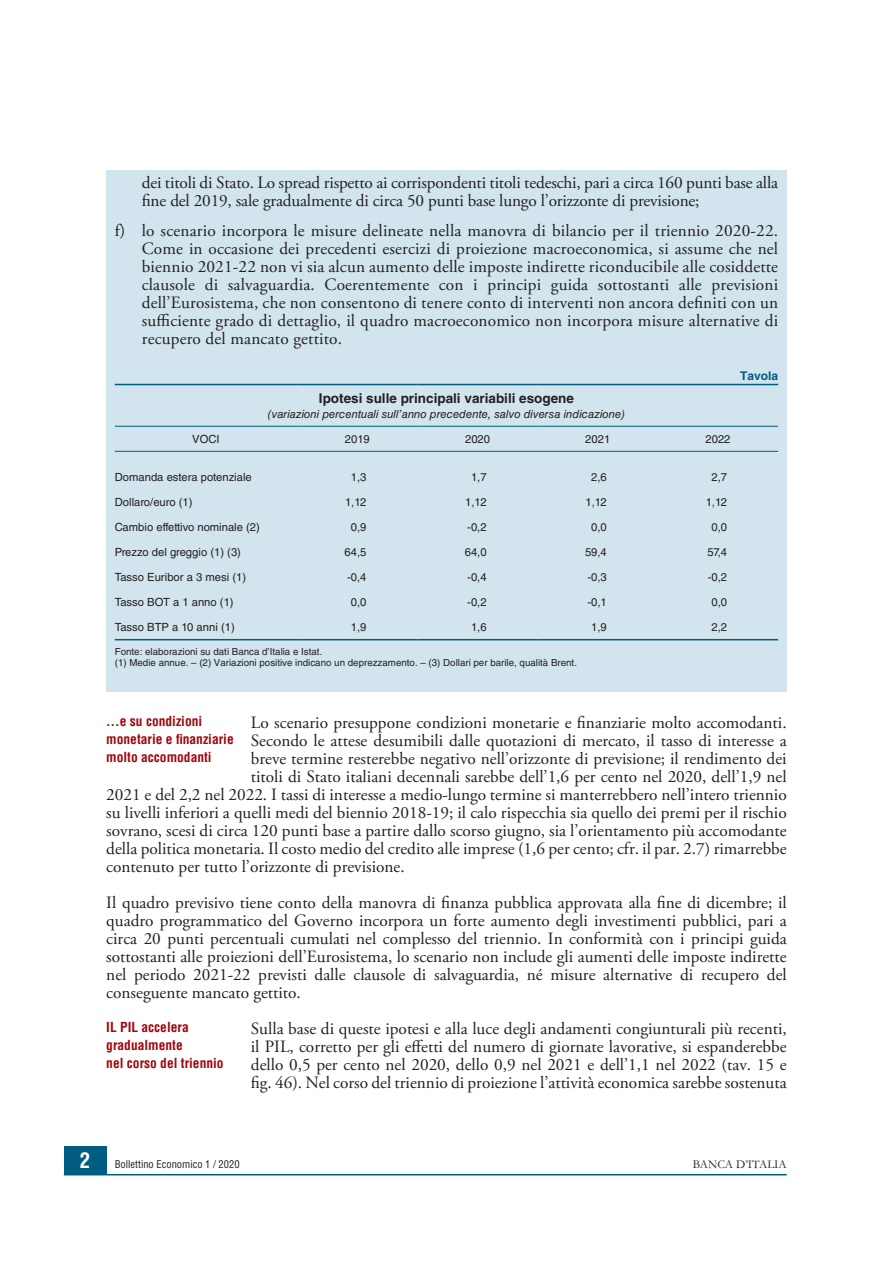
<style>
.page{position:relative;width:893px;height:1263px;background:#fff}
.page>*{position:absolute;margin:0;border:0;box-sizing:border-box;transform-origin:0 0}
.BE_TESTO_-_Paragrafo{font:17.25px/18px "Adobe Garamond Pro";color:#231f20;text-align:justify}
.BE_BOX_-_Paragrafo{font:17.25px/18px "Adobe Garamond Pro";letter-spacing:-.01em;color:#231f20}
.BE_SINTESI_-_Titolet{font:700 condensed 13.5px/17.5px "Helvetica LT Std";color:#9d070d}
.BE_TAB_FIG_-_Titolo{font:700 13.5px "Helvetica LT Std";color:#231f20}
.t1{font:12px "Garamond";color:#231f20}
.BE_TAB_FIG_-_Numero{font:700 12px "Helvetica LT Std";color:#005c81}
.BE_TAB_FIG_-_Colonni{font:11.25px "Helvetica LT Std";color:#231f20}
.BE_TAB_FIG_-_Sottoti{font:italic 11.25px "Helvetica LT Std";color:#231f20}
.BE_TAB_FIG_-_Testati{font:11.25px "Helvetica LT Std";color:#231f20}
.t2{font:condensed 10.5px "Helvetica LT Std";color:#231f20}
.BE_TAB_FIG_-_Nota{font:9.75px "Helvetica LT Std";color:#231f20}
.s1{font-weight:700;font-size:21px;color:#fff}
</style>
<div class="page">
<div style="left:64px;top:1146px;width:42px;height:29px;background:#005c81"></div>
<hr style="left:64px;top:1174px;width:723px;height:1px;background:#005c81">
<div style="left:106px;top:171px;width:681px;height:521px;background:#d2e4ee"></div>
<svg style="left:115px;top:383px;width:663px;height:258px"></svg>
<hr style="left:115px;top:384px;width:182px;height:1px;background:#005c81">
<hr style="left:297px;top:384px;width:120px;height:1px;background:#005c81">
<hr style="left:417px;top:384px;width:121px;height:1px;background:#005c81">
<hr style="left:538px;top:384px;width:120px;height:1px;background:#005c81">
<hr style="left:658px;top:384px;width:120px;height:1px;background:#005c81">
<hr style="left:115px;top:426px;width:182px;height:1px;background:#005c81">
<hr style="left:297px;top:426px;width:120px;height:1px;background:#005c81">
<hr style="left:417px;top:426px;width:121px;height:1px;background:#005c81">
<hr style="left:538px;top:426px;width:120px;height:1px;background:#005c81">
<hr style="left:658px;top:426px;width:120px;height:1px;background:#005c81">
<hr style="left:115px;top:451px;width:182px;height:1px;background:#005c81">
<hr style="left:297px;top:451px;width:120px;height:1px;background:#005c81">
<hr style="left:417px;top:451px;width:121px;height:1px;background:#005c81">
<hr style="left:538px;top:451px;width:120px;height:1px;background:#005c81">
<hr style="left:658px;top:451px;width:120px;height:1px;background:#005c81">
<hr style="left:115px;top:639px;width:182px;height:1px;background:#005c81">
<hr style="left:297px;top:639px;width:120px;height:1px;background:#005c81">
<hr style="left:417px;top:639px;width:121px;height:1px;background:#005c81">
<hr style="left:538px;top:639px;width:120px;height:1px;background:#005c81">
<hr style="left:658px;top:639px;width:120px;height:1px;background:#005c81">
<p class="BE_BOX_-_Paragrafo" style="left:142px;top:174px;width:638px">dei titoli di Stato. Lo spread rispetto ai corrispondenti titoli tedeschi, pari a circa 160 punti base alla fine del 2019, sale gradualmente di circa 50 punti base lungo l’orizzonte di previsione;</p>
<p class="BE_BOX_-_Paragrafo" style="left:142px;top:222px;width:638px;text-align:justify;text-indent:-27px">f) lo scenario incorpora le misure delineate nella manovra di bilancio per il triennio 2020-22.<br>Come in occasione dei precedenti esercizi di proiezione macroeconomica, si assume che nel biennio 2021-22 non vi sia alcun aumento delle imposte indirette riconducibile alle cosiddette clausole di salvaguardia. Coerentemente con i principi guida sottostanti alle previsioni dell’Eurosistema, che non consentono di tenere conto di interventi non ancora definiti con un sufficiente grado di dettaglio, il quadro macroeconomico non incorpora misure alternative di recupero del mancato gettito.</p>
<h2 class="BE_TAB_FIG_-_Numero" style="left:740px;top:369px;width:40px">Tavola</h2>
<h2 class="BE_TAB_FIG_-_Titolo" style="left:319px;top:390px;width:257px">Ipotesi sulle principali variabili esogene</h2>
<p class="BE_TAB_FIG_-_Sottoti" style="left:268px;top:407px;width:358px">(variazioni percentuali sull’anno precedente, salvo diversa indicazione)</p>
<p class="BE_TAB_FIG_-_Testati" style="left:192px;top:432px;width:29px">VOCI</p>
<p class="BE_TAB_FIG_-_Testati" style="left:345px;top:432px;width:27px">2019</p>
<p class="BE_TAB_FIG_-_Testati" style="left:465px;top:432px;width:27px">2020</p>
<p class="BE_TAB_FIG_-_Testati" style="left:585px;top:432px;width:27px">2021</p>
<p class="BE_TAB_FIG_-_Testati" style="left:705px;top:432px;width:27px">2022</p>
<p class="BE_TAB_FIG_-_Colonni" style="left:115px;top:470px;width:139px">Domanda estera potenziale</p>
<p class="BE_TAB_FIG_-_Colonni" style="left:351px;top:470px;width:17px">1,3</p>
<p class="BE_TAB_FIG_-_Colonni" style="left:471px;top:470px;width:17px">1,7</p>
<p class="BE_TAB_FIG_-_Colonni" style="left:591px;top:470px;width:17px">2,6</p>
<p class="BE_TAB_FIG_-_Colonni" style="left:711px;top:470px;width:17px">2,7</p>
<p class="BE_TAB_FIG_-_Colonni" style="left:115px;top:495px;width:79px">Dollaro/euro (1)</p>
<p class="BE_TAB_FIG_-_Colonni" style="left:345px;top:495px;width:23px">1,12</p>
<p class="BE_TAB_FIG_-_Colonni" style="left:465px;top:495px;width:23px">1,12</p>
<p class="BE_TAB_FIG_-_Colonni" style="left:585px;top:495px;width:23px">1,12</p>
<p class="BE_TAB_FIG_-_Colonni" style="left:706px;top:495px;width:23px">1,12</p>
<p class="BE_TAB_FIG_-_Colonni" style="left:115px;top:520px;width:147px">Cambio effettivo nominale (2)</p>
<p class="BE_TAB_FIG_-_Colonni" style="left:351px;top:520px;width:17px">0,9</p>
<p class="BE_TAB_FIG_-_Colonni" style="left:467px;top:520px;width:21px">-0,2</p>
<p class="BE_TAB_FIG_-_Colonni" style="left:591px;top:520px;width:17px">0,0</p>
<p class="BE_TAB_FIG_-_Colonni" style="left:711px;top:520px;width:17px">0,0</p>
<p class="BE_TAB_FIG_-_Colonni" style="left:115px;top:545px;width:128px">Prezzo del greggio (1) (3)</p>
<p class="BE_TAB_FIG_-_Colonni" style="left:345px;top:545px;width:23px">64,5</p>
<p class="BE_TAB_FIG_-_Colonni" style="left:465px;top:545px;width:23px">64,0</p>
<p class="BE_TAB_FIG_-_Colonni" style="left:585px;top:545px;width:23px">59,4</p>
<p class="BE_TAB_FIG_-_Colonni" style="left:707px;top:545px;width:21px">57,4</p>
<p class="BE_TAB_FIG_-_Colonni" style="left:115px;top:570px;width:133px">Tasso Euribor a 3 mesi (1)</p>
<p class="BE_TAB_FIG_-_Colonni" style="left:347px;top:570px;width:21px">-0,4</p>
<p class="BE_TAB_FIG_-_Colonni" style="left:467px;top:570px;width:21px">-0,4</p>
<p class="BE_TAB_FIG_-_Colonni" style="left:587px;top:570px;width:21px">-0,3</p>
<p class="BE_TAB_FIG_-_Colonni" style="left:708px;top:570px;width:21px">-0,2</p>
<p class="BE_TAB_FIG_-_Colonni" style="left:115px;top:596px;width:120px">Tasso BOT a 1 anno (1)</p>
<p class="BE_TAB_FIG_-_Colonni" style="left:351px;top:596px;width:17px">0,0</p>
<p class="BE_TAB_FIG_-_Colonni" style="left:467px;top:596px;width:21px">-0,2</p>
<p class="BE_TAB_FIG_-_Colonni" style="left:587px;top:596px;width:21px">-0,1</p>
<p class="BE_TAB_FIG_-_Colonni" style="left:711px;top:596px;width:17px">0,0</p>
<p class="BE_TAB_FIG_-_Colonni" style="left:115px;top:621px;width:121px">Tasso BTP a 10 anni (1)</p>
<p class="BE_TAB_FIG_-_Colonni" style="left:351px;top:621px;width:17px">1,9</p>
<p class="BE_TAB_FIG_-_Colonni" style="left:471px;top:621px;width:17px">1,6</p>
<p class="BE_TAB_FIG_-_Colonni" style="left:591px;top:621px;width:17px">1,9</p>
<p class="BE_TAB_FIG_-_Colonni" style="left:711px;top:621px;width:17px">2,2</p>
<p class="BE_TAB_FIG_-_Nota" style="left:115px;top:646px;width:209px">Fonte: elaborazioni su dati Banca d’Italia e Istat.</p>
<p class="BE_TAB_FIG_-_Nota" style="left:115px;top:657px;width:464px">(1) Medie annue. – (2) Variazioni positive indicano un deprezzamento. – (3) Dollari per barile, qualità Brent.</p>
<p class="BE_TESTO_-_Paragrafo" style="left:251px;top:714px;width:537px">Lo scenario presuppone condizioni monetarie e finanziarie molto accomodanti.</p>
<p class="BE_TESTO_-_Paragrafo" style="left:251px;top:732px;width:537px">Secondo le attese desumibili dalle quotazioni di mercato, il tasso di interesse a</p>
<p class="BE_TESTO_-_Paragrafo" style="left:251px;top:750px;width:537px">breve termine resterebbe negativo nell’orizzonte di previsione; il rendimento dei</p>
<p class="BE_TESTO_-_Paragrafo" style="left:251px;top:768px;width:537px">titoli di Stato italiani decennali sarebbe dell’1,6 per cento nel 2020, dell’1,9 nel</p>
<p class="BE_TESTO_-_Paragrafo" style="left:106px;top:786px;width:682px">2021 e del 2,2 nel 2022. I tassi di interesse a medio-lungo termine si manterrebbero nell’intero triennio</p>
<p class="BE_TESTO_-_Paragrafo" style="left:106px;top:804px;width:682px">su livelli inferiori a quelli medi del biennio 2018-19; il calo rispecchia sia quello dei premi per il rischio</p>
<p class="BE_TESTO_-_Paragrafo" style="left:106px;top:822px;width:682px">sovrano, scesi di circa 120 punti base a partire dallo scorso giugno, sia l’orientamento più accomodante</p>
<p class="BE_TESTO_-_Paragrafo" style="left:106px;top:840px;width:682px">della politica monetaria. Il costo medio del credito alle imprese (1,6 per cento; cfr. il par. 2.7) rimarrebbe</p>
<p class="BE_TESTO_-_Paragrafo" style="left:106px;top:858px;width:300px">contenuto per tutto l’orizzonte di previsione.</p>
<p class="BE_TESTO_-_Paragrafo" style="left:106px;top:894px;width:682px">Il quadro previsivo tiene conto della manovra di finanza pubblica approvata alla fine di dicembre; il quadro programmatico del Governo incorpora un forte aumento degli investimenti pubblici, pari a circa 20 punti percentuali cumulati nel complesso del triennio. In conformità con i principi guida sottostanti alle proiezioni dell’Eurosistema, lo scenario non include gli aumenti delle imposte indirette nel periodo 2021-22 previsti dalle clausole di salvaguardia, né misure alternative di recupero del conseguente mancato gettito.</p>
<p class="BE_TESTO_-_Paragrafo" style="left:251px;top:1020px;width:537px">Sulla base di queste ipotesi e alla luce degli andamenti congiunturali più recenti, il PIL, corretto per gli effetti del numero di giornate lavorative, si espanderebbe dello 0,5 per cento nel 2020, dello 0,9 nel 2021 e dell’1,1 nel 2022 (tav. 15 e fig. 46). Nel corso del triennio di proiezione l’attività economica sarebbe sostenuta</p>
<h3 class="BE_SINTESI_-_Titolet" style="left:106px;top:713px;width:129px">…e su condizioni monetarie e finanziarie molto accomodanti</h3>
<h3 class="BE_SINTESI_-_Titolet" style="left:106px;top:1019px;width:119px">IL PIL accelera gradualmente<br>nel corso del triennio</h3>
<p class="t2" style="left:80px;top:1158px;width:161px"><span class="s1">2</span> Bollettino Economico 1 / 2020</p>
<p class="t1" style="left:693px;top:1156px;width:95px">BANCA D’ITALIA</p>
</div>
